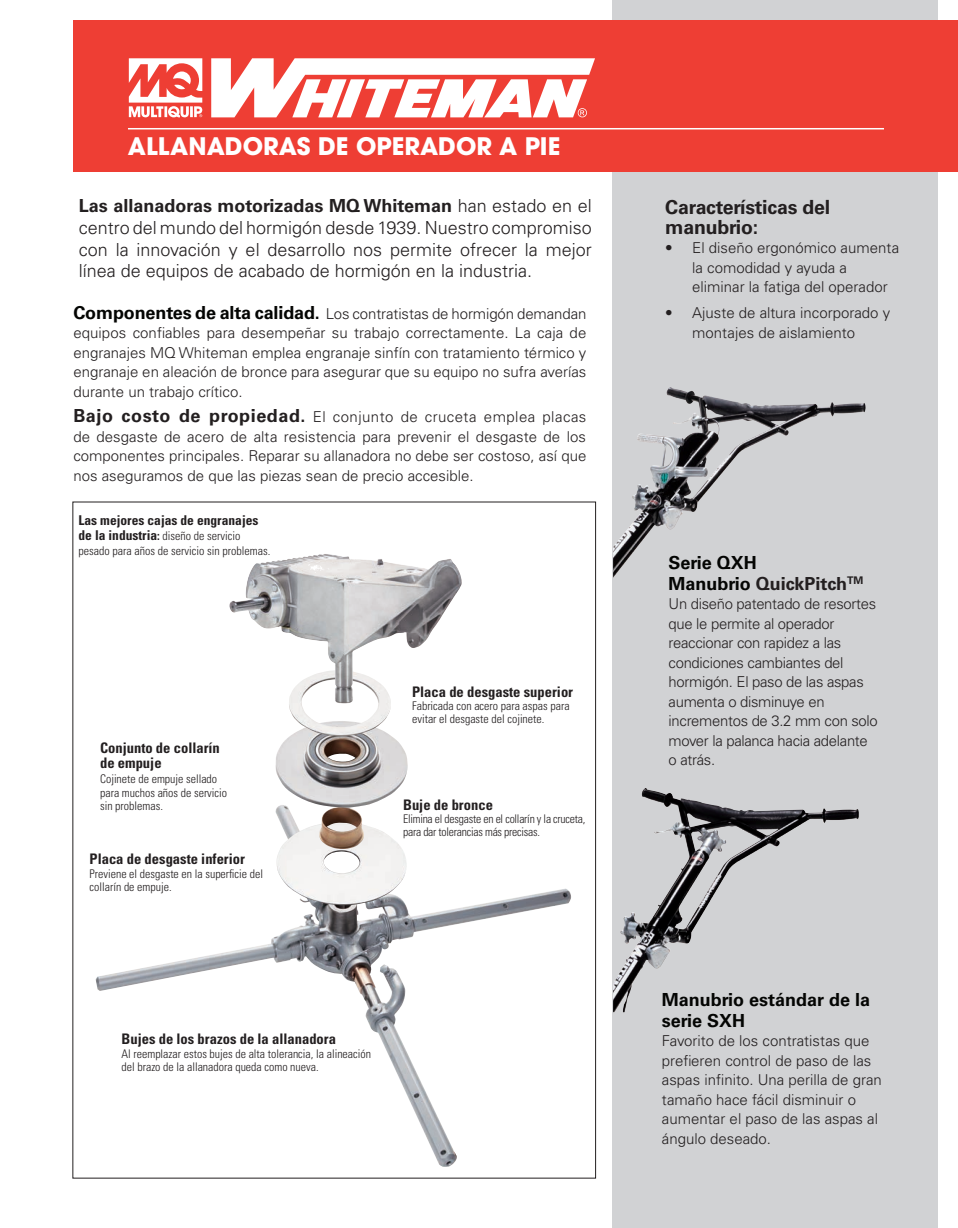
<style>
.page{position:relative;width:958px;height:1228px;background:#fff}
.page>*{position:absolute;margin:0;border:0;box-sizing:border-box;transform-origin:0 0}
.t1{font:700 24px "ITC Avant Garde Pro";color:#fff}
.t2{font:700 19.5px/19.5px "Univers LT Std";letter-spacing:-.01em;color:#231f20}
.t3{font:300 18px/21.6px "Univers LT Std";color:#231f20;text-align:justify}
.t4{font:700 18px/21px "Univers LT Std";color:#040503}
.t5{font:300 15px/19.5px "Univers LT Std";color:#231f20;text-align:justify}
.t6{font:300 15px/19.5px "Univers LT Std";letter-spacing:-.02em;color:#231f20}
.t7{font:700 condensed 14.55px/15.1px "Univers LT Std";color:#231f20}
.t8{font:700 condensed 13.5px "Univers LT Std";color:#231f20}
.t9{font:300 condensed 12px/15.1px "Univers LT Std";color:#231f20}
.t10{font:300 condensed 11.85px/13.2px "Univers LT Std";color:#231f20}
.t11{font:300 condensed 11.85px/13.2px "Univers LT Std";letter-spacing:-.02em;color:#231f20}
.s1{font-weight:700}
.s2{font-weight:700;font-size:18px;color:#040503}
.s3{font-weight:700;font-size:18px}
.s4{font-weight:700;font-size:13.5px}
.s5{color:#231f20}
</style>
<div class="page">
<div style="left:612px;top:0;width:326px;height:1228px;background:#d1d2d4"></div>
<div style="left:74px;top:20px;width:884px;height:151px;background:#ee3e34"></div>
<svg style="left:129px;top:58px;width:73px;height:59px"></svg>
<svg style="left:211px;top:58px;width:384px;height:59px"></svg>
<img style="left:613px;top:387px;width:253px;height:191px">
<img style="left:613px;top:788px;width:246px;height:224px">
<img style="left:96px;top:808px;width:475px;height:359px">
<img style="left:277px;top:822px;width:130px;height:83px">
<img style="left:319px;top:808px;width:45px;height:41px">
<img style="left:275px;top:736px;width:133px;height:72px">
<img style="left:289px;top:677px;width:102px;height:60px">
<img style="left:229px;top:554px;width:140px;height:154px">
<hr style="left:128px;top:128px;width:756px;height:1px;background:#fff">
<h1 class="t1" style="left:128px;top:130px;width:434px">ALLANADORAS DE OPERADOR A PIE</h1>
<p class="t3" style="left:79px;top:195px;width:515px"><span class="s1">Las allanadoras motorizadas MQ Whiteman</span> han estado en el centro del mundo del hormigón desde 1939. Nuestro compromiso con la innovación y el desarrollo nos permite ofrecer la mejor línea de equipos de acabado de hormigón en la industria.</p>
<h2 class="t2" style="left:665px;top:198px;width:167px">Características del manubrio:</h2>
<p class="t5" style="left:692px;top:238px;width:209px;text-align:left;text-indent:-27px">• El diseño ergonómico aumenta la comodidad y ayuda a eliminar la fatiga del operador</p>
<p class="t5" style="left:665px;top:303px;width:227px;text-align:center">• Ajuste de altura incorporado y montajes de aislamiento</p>
<p class="t5" style="left:73px;top:303px;width:515px"><span class="s2">Componentes de alta calidad.</span> Los contratistas de hormigón demandan equipos confiables para desempeñar su trabajo correctamente. La caja de engranajes MQ Whiteman emplea engranaje sinfín con tratamiento térmico y engranaje en aleación de bronce para asegurar que su equipo no sufra averías durante un trabajo crítico.</p>
<p class="t5" style="left:73px;top:407px;width:515px"><span class="s3">Bajo costo de propiedad.</span> El conjunto de cruceta emplea placas de desgaste de acero de alta resistencia para prevenir el desgaste de los componentes principales. Reparar su allanadora no debe ser costoso, así que nos aseguramos de que las piezas sean de precio accesible.</p>
<p class="t8" style="left:79px;top:512px;width:181px">Las mejores cajas de engranajes</p>
<p class="t9" style="left:79px;top:528px;width:193px"><span class="s4">de la industria</span><span class="s1">:</span> diseño de servicio pesado para años de servicio sin problemas.</p>
<p class="t7" style="left:100px;top:740px;width:121px">Conjunto de collarín de empuje</p>
<p class="t10" style="left:100px;top:773px;width:129px">Cojinete de empuje sellado para muchos años de servicio sin problemas.</p>
<p class="t7" style="left:90px;top:852px;width:157px">Placa de desgaste inferior</p>
<p class="t10" style="left:90px;top:867px;width:175px">Previene el desgaste en la superficie del collarín de empuje.</p>
<p class="t7" style="left:412px;top:684px;width:163px">Placa de desgaste superior</p>
<p class="t10" style="left:412px;top:699px;width:159px">Fabricada con acero para aspas para evitar el desgaste del cojinete.</p>
<p class="t7" style="left:403px;top:797px;width:91px">Buje de bronce</p>
<p class="t11" style="left:403px;top:812px;width:184px">Elimina el desgaste en el collarín y la cruceta, para dar tolerancias más precisas.</p>
<p class="t7" style="left:122px;top:1032px;width:216px">Bujes de los brazos de la allanadora</p>
<p class="t10" style="left:122px;top:1047px;width:251px">Al reemplazar estos bujes de alta tolerancia, la alineación del brazo de la allanadora queda como nueva.</p>
<p class="t4" style="left:669px;top:552px;width:196px">Serie QXH<br>Manubrio <span class="s5">QuickPitch</span><sup>TM</sup></p>
<p class="t6" style="left:669px;top:594px;width:211px">Un diseño patentado de resortes que le permite al operador reaccionar con rapidez a las condiciones cambiantes del hormigón. El paso de las aspas aumenta o disminuye en incrementos de 3.2 mm con solo mover la palanca hacia adelante o atrás.</p>
<p class="t4" style="left:662px;top:989px;width:210px">Manubrio estándar de la serie SXH</p>
<p class="t5" style="left:662px;top:1031px;width:222px;text-align:left">Favorito de los contratistas que prefieren control de paso de las aspas infinito. Una perilla de gran tamaño hace fácil disminuir o aumentar el paso de las aspas al ángulo deseado.</p>
</div>
